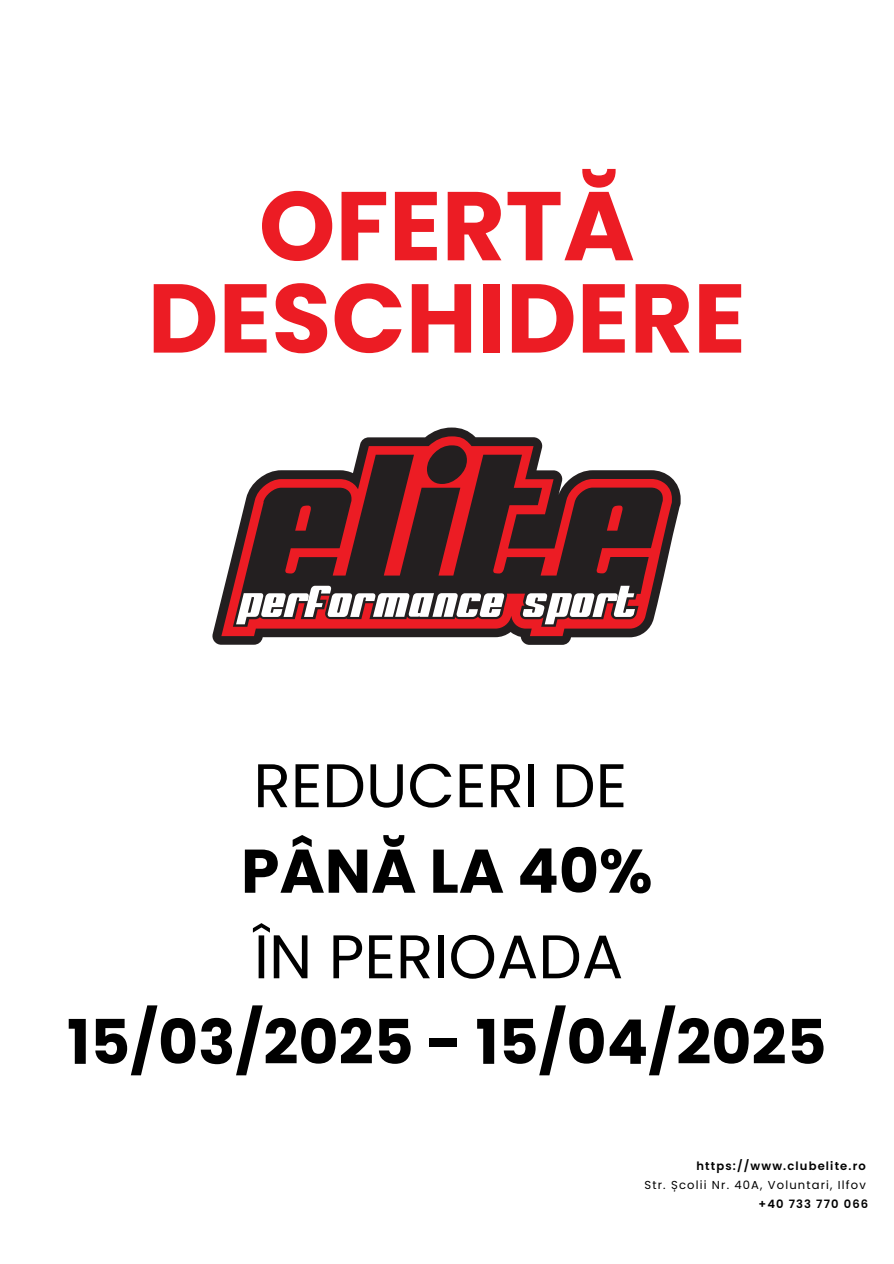
<style>
.page{position:relative;width:894px;height:1264px;background:#fff}
.page>*{position:absolute;margin:0;border:0;box-sizing:border-box;transform-origin:0 0}
.t1{font:700 97.5px/92.2px "Poppins";color:#ec1c24;text-align:center}
.t2{font:700 61.5px/85.5px "Poppins";color:#000;text-align:center}
.t3{font:11.55px/19.4px "Poppins";letter-spacing:.1em;color:#000;text-align:right}
.t4{font:600 11.55px "Poppins";letter-spacing:.1em;color:#000}
.s1{font-weight:400}
.s2{font-weight:600}
</style>
<div class="page">
<svg style="left:212px;top:427px;width:468px;height:218px"></svg>
<svg style="left:221px;top:436px;width:450px;height:200px"></svg>
<svg style="left:233px;top:445px;width:429px;height:181px;background:#71393c"></svg>
<svg style="left:236px;top:585px;width:268px;height:39px"></svg>
<svg style="left:522px;top:585px;width:112px;height:39px"></svg>
<h1 class="t1" style="left:148px;top:180px;width:599px">OFERTĂ<br>DESCHIDERE</h1>
<p class="t2" style="left:67px;top:743px;width:760px"><span class="s1">REDUCERI DE<br></span>PÂNĂ LA 40%<br><span class="s1">ÎN PERIOADA<br></span>15/03/2025 - 15/04/2025</p>
<h2 class="t3" style="left:644px;top:1155px;width:223px"><span class="s2">https://www.clubelite.ro<br></span>Str. Școlii Nr. 40A, Voluntari, Ilfov</h2>
<p class="t4" style="left:758px;top:1195px;width:111px">+40 733 770 066</p>
</div>
